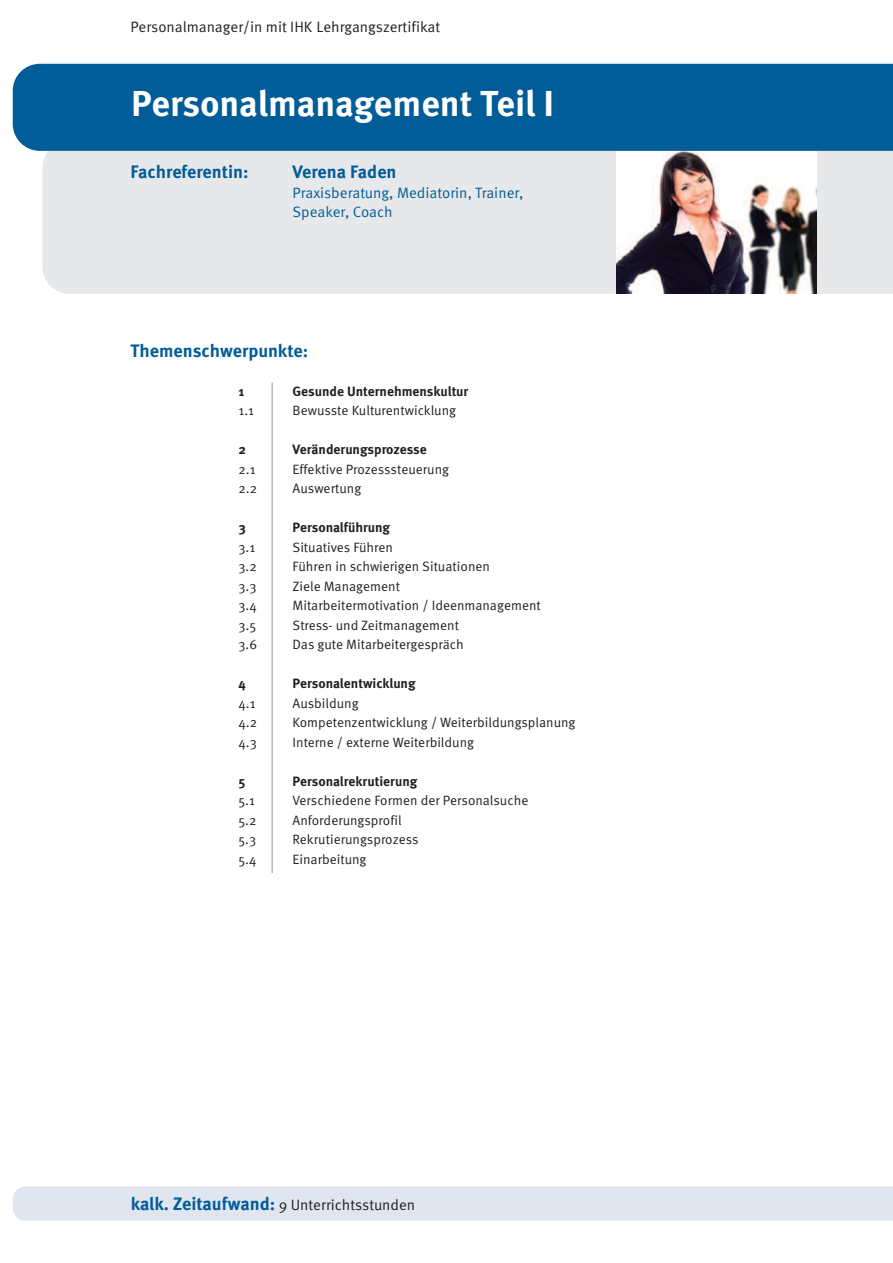
<style>
.page{position:relative;width:893px;height:1263px;background:#fff}
.page>*{position:absolute;margin:0;border:0;box-sizing:border-box;transform-origin:0 0}
.t1{font:700 36px "Meta OT";color:#fff}
.t2{font:700 18px "Meta OT";color:#015d98}
.t3{font:15px "Meta OT Norm";color:#231f20}
.t4{font:15px/19.5px "Meta OT Norm";color:#015d98}
.t5{font:13.5px "Meta OT Norm";color:#231f20}
.t6{font:700 13.5px "Meta OT";color:#231f20}
.s1{font-family:"Meta OT";font-weight:700;font-size:18px;color:#015d98}
</style>
<div class="page">
<div style="left:43px;top:151px;width:850px;height:143px;background:#e7e8e9"></div>
<img style="left:617px;top:151px;width:199px;height:143px">
<div style="left:13px;top:64px;width:880px;height:87px;background:#015d98"></div>
<div style="left:13px;top:1186px;width:880px;height:34px;background:#e0e5f0"></div>
<hr style="left:272px;top:383px;width:1px;height:490px;background:#939598">
<p class="t3" style="left:130px;top:22px;width:311px">Personalmanager/in mit IHK Lehrgangszertifikat</p>
<h1 class="t1" style="left:131px;top:90px;width:424px">Personalmanagement Teil I</h1>
<h2 class="t2" style="left:130px;top:165px;width:120px">Fachreferentin:</h2>
<h2 class="t2" style="left:292px;top:165px;width:106px">Verena Faden</h2>
<p class="t4" style="left:292px;top:184px;width:232px">Praxisberatung, Mediatorin, Trainer,<br>Speaker, Coach</p>
<h2 class="t2" style="left:130px;top:343px;width:179px">Themenschwerpunkte:</h2>
<p class="t6" style="left:238px;top:386px;width:7px">1</p>
<p class="t6" style="left:292px;top:386px;width:177px">Gesunde Unternehmenskultur</p>
<p class="t5" style="left:238px;top:405px;width:17px">1.1</p>
<p class="t5" style="left:292px;top:405px;width:165px">Bewusste Kulturentwicklung</p>
<p class="t6" style="left:238px;top:444px;width:9px">2</p>
<p class="t6" style="left:292px;top:444px;width:136px">Veränderungsprozesse</p>
<p class="t5" style="left:238px;top:464px;width:19px">2.1</p>
<p class="t5" style="left:292px;top:464px;width:158px">Effektive Prozesssteuerung</p>
<p class="t5" style="left:238px;top:483px;width:20px">2.2</p>
<p class="t5" style="left:292px;top:483px;width:70px">Auswertung</p>
<p class="t6" style="left:238px;top:522px;width:9px">3</p>
<p class="t6" style="left:292px;top:522px;width:99px">Personalführung</p>
<p class="t5" style="left:238px;top:542px;width:18px">3.1</p>
<p class="t5" style="left:292px;top:542px;width:102px">Situatives Führen</p>
<p class="t5" style="left:238px;top:561px;width:20px">3.2</p>
<p class="t5" style="left:292px;top:561px;width:199px">Führen in schwierigen Situationen</p>
<p class="t5" style="left:238px;top:581px;width:20px">3.3</p>
<p class="t5" style="left:292px;top:581px;width:109px">Ziele Management</p>
<p class="t5" style="left:238px;top:600px;width:20px">3.4</p>
<p class="t5" style="left:292px;top:600px;width:250px">Mitarbeitermotivation / Ideenmanagement</p>
<p class="t5" style="left:238px;top:620px;width:19px">3.5</p>
<p class="t5" style="left:292px;top:620px;width:168px">Stress- und Zeitmanagement</p>
<p class="t5" style="left:238px;top:639px;width:20px">3.6</p>
<p class="t5" style="left:292px;top:639px;width:173px">Das gute Mitarbeitergespräch</p>
<p class="t6" style="left:238px;top:678px;width:9px">4</p>
<p class="t6" style="left:292px;top:678px;width:125px">Personalentwicklung</p>
<p class="t5" style="left:238px;top:698px;width:19px">4.1</p>
<p class="t5" style="left:292px;top:698px;width:68px">Ausbildung</p>
<p class="t5" style="left:238px;top:717px;width:20px">4.2</p>
<p class="t5" style="left:292px;top:717px;width:285px">Kompetenzentwicklung / Weiterbildungsplanung</p>
<p class="t5" style="left:238px;top:737px;width:20px">4.3</p>
<p class="t5" style="left:292px;top:737px;width:183px">Interne / externe Weiterbildung</p>
<p class="t6" style="left:238px;top:776px;width:9px">5</p>
<p class="t6" style="left:292px;top:776px;width:126px">Personalrekrutierung</p>
<p class="t5" style="left:238px;top:795px;width:18px">5.1</p>
<p class="t5" style="left:292px;top:795px;width:237px">Verschiedene Formen der Personalsuche</p>
<p class="t5" style="left:238px;top:815px;width:20px">5.2</p>
<p class="t5" style="left:292px;top:815px;width:111px">Anforderungsprofil</p>
<p class="t5" style="left:238px;top:834px;width:19px">5.3</p>
<p class="t5" style="left:292px;top:834px;width:128px">Rekrutierungsprozess</p>
<p class="t5" style="left:238px;top:854px;width:19px">5.4</p>
<p class="t5" style="left:292px;top:854px;width:75px">Einarbeitung</p>
<p class="t3" style="left:131px;top:1199px;width:286px"><span class="s1">kalk. Zeitaufwand:</span> 9 Unterrichtsstunden</p>
</div>
